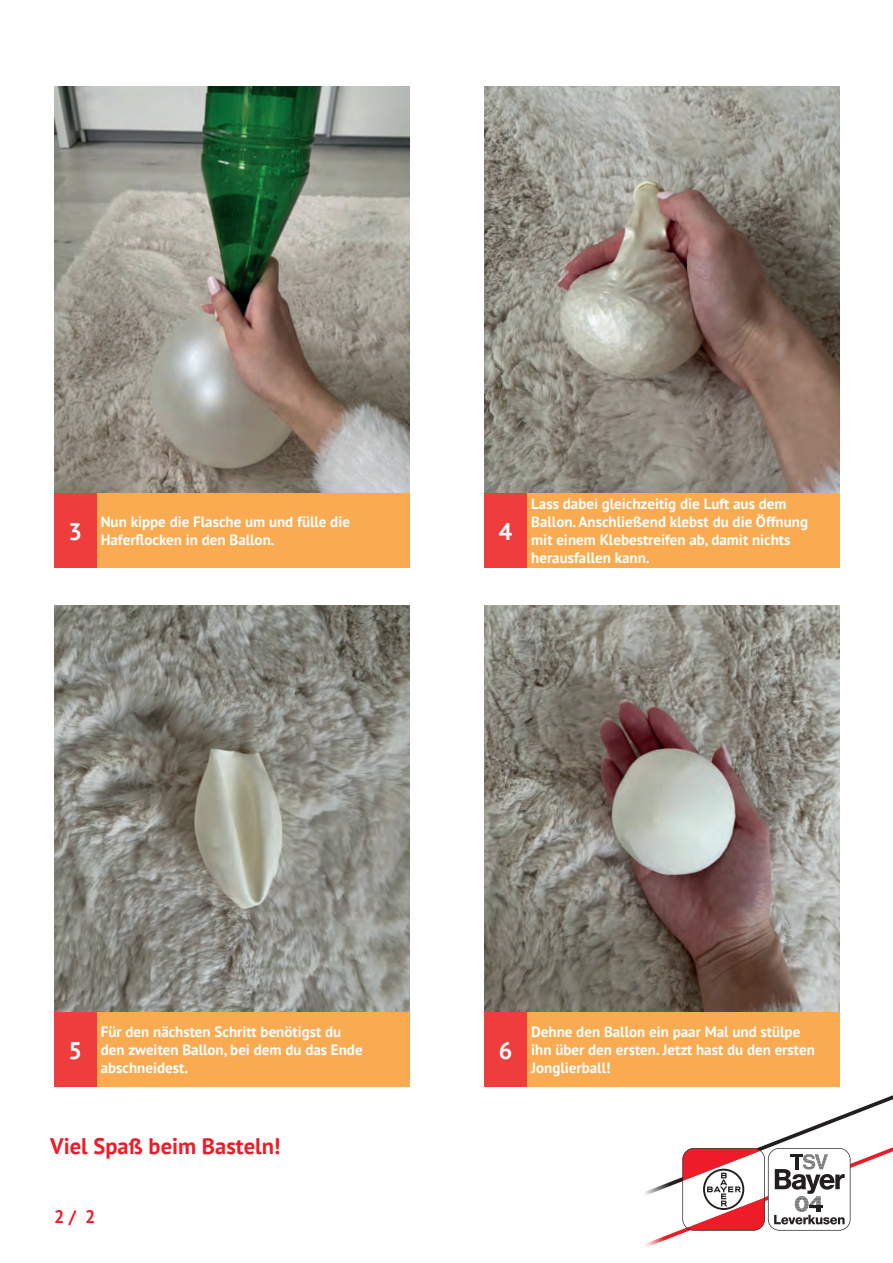
<style>
.page{position:relative;width:893px;height:1263px;background:#fff}
.page>*{position:absolute;margin:0;border:0;box-sizing:border-box;transform-origin:0 0}
.t1{font:700 24px "PT Sans";color:#fff}
.t2{font:700 22.5px "PT Sans";color:#ee1c28}
.t3{font:700 18px "PT Sans";color:#ee1c28}
.t4{font:700 15px/18px "PT Sans";color:#fff}
</style>
<div class="page">
<svg style="left:645px;top:1095px;width:248px;height:152px"></svg>
<img style="left:54px;top:86px;width:355px;height:407px">
<div style="left:97px;top:493px;width:312px;height:74px;background:#faaa51"></div>
<div style="left:54px;top:493px;width:43px;height:74px;background:#ee3d3c"></div>
<img style="left:484px;top:86px;width:356px;height:407px">
<div style="left:527px;top:493px;width:313px;height:74px;background:#faaa51"></div>
<div style="left:484px;top:493px;width:43px;height:74px;background:#ee3d3c"></div>
<img style="left:54px;top:605px;width:355px;height:407px">
<div style="left:97px;top:1012px;width:312px;height:75px;background:#faaa51"></div>
<div style="left:54px;top:1012px;width:43px;height:75px;background:#ee3d3c"></div>
<img style="left:484px;top:605px;width:356px;height:407px">
<div style="left:527px;top:1012px;width:313px;height:75px;background:#faaa51"></div>
<div style="left:484px;top:1012px;width:43px;height:75px;background:#ee3d3c"></div>
<p class="t4" style="left:68px;top:513px;width:283px;text-indent:32px">Nun kippe die Flasche um und fülle die<br><sup>3</sup> Haferflocken in den Ballon.</p>
<h1 class="t1" style="left:499px;top:515px;width:15px">4</h1>
<p class="t4" style="left:531px;top:495px;width:278px">Lass dabei gleichzeitig die Luft aus dem Ballon. Anschließend klebst du die Öffnung mit einem Klebestreifen ab, damit nichts herausfallen kann.</p>
<h1 class="t1" style="left:68px;top:1035px;width:15px">5</h1>
<p class="t4" style="left:101px;top:1023px;width:263px">Für den nächsten Schritt benötigst du den zweiten Ballon, bei dem du das Ende abschneidest.</p>
<h2 class="t2" style="left:50px;top:1131px;width:232px">Viel Spaß beim Basteln!</h2>
<p class="t3" style="left:54px;top:1205px;width:43px">2 / 2</p>
<h1 class="t1" style="left:499px;top:1035px;width:15px">6</h1>
<p class="t4" style="left:531px;top:1023px;width:285px">Dehne den Ballon ein paar Mal und stülpe ihn über den ersten. Jetzt hast du den ersten<br>Jonglierball!</p>
</div>
